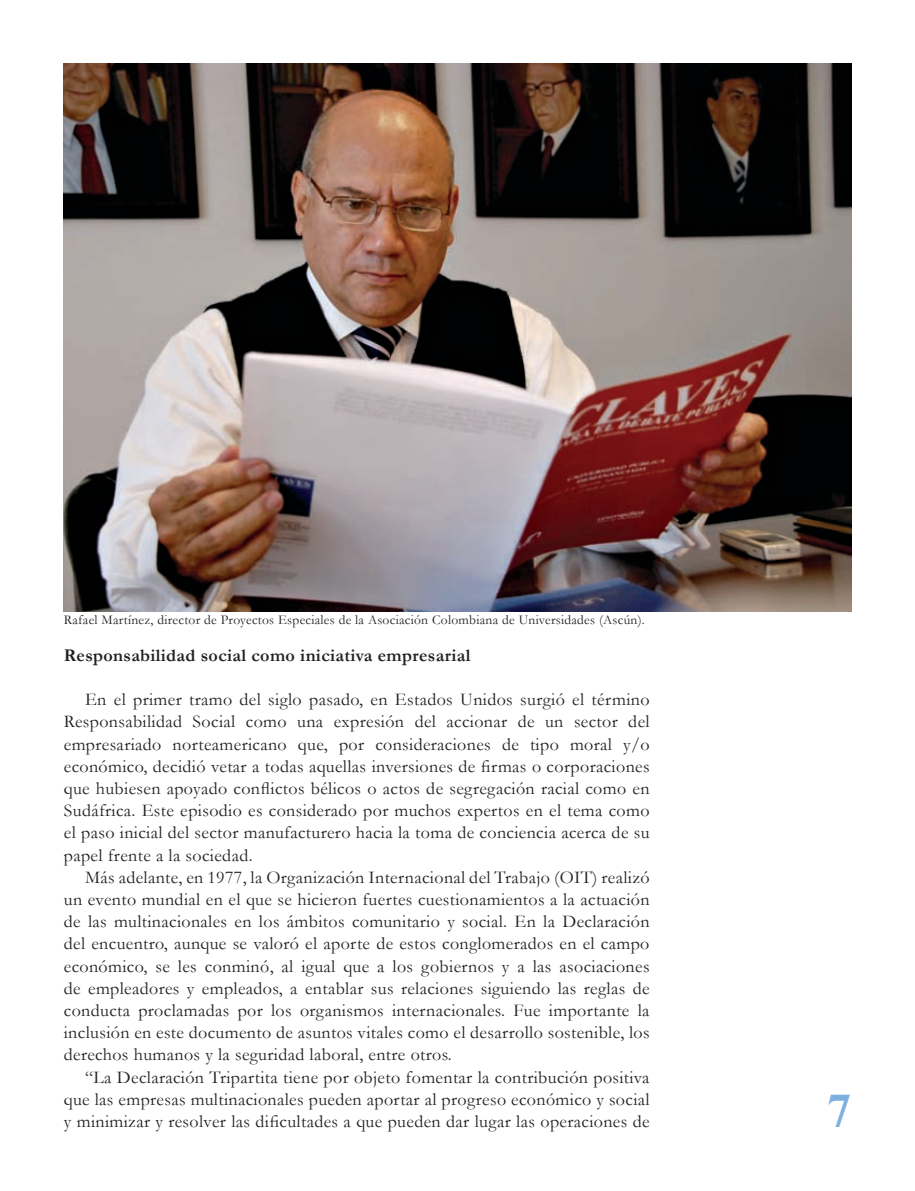
<style>
.page{position:relative;width:915px;height:1191px;background:#fff}
.page>*{position:absolute;margin:0;border:0;box-sizing:border-box;transform-origin:0 0}
.t1{font:700 48px "Times New Roman";color:#7bb0df}
.t2{font:18px/22.2px "Garamond";letter-spacing:.02em;color:#231f20;text-align:justify}
.t3{font:700 18px "Garamond";letter-spacing:.02em;color:#231f20}
.t4{font:13.5px "Garamond";letter-spacing:.02em;color:#231f20}
</style>
<div class="page">
<img style="left:64px;top:64px;width:786px;height:547px">
<p class="t4" style="left:64px;top:611px;width:582px">Rafael Martínez, director de Proyectos Especiales de la Asociación Colombiana de Universidades (Ascún).</p>
<p class="t3" style="left:64px;top:643px;width:408px">Responsabilidad social como iniciativa empresarial</p>
<p class="t2" style="left:64px;top:688px;width:587px;text-indent:21px">En el primer tramo del siglo pasado, en Estados Unidos surgió el término Responsabilidad Social como una expresión del accionar de un sector del empresariado norteamericano que, por consideraciones de tipo moral y/o económico, decidió vetar a todas aquellas inversiones de firmas o corporaciones que hubiesen apoyado conflictos bélicos o actos de segregación racial como en Sudáfrica. Este episodio es considerado por muchos expertos en el tema como el paso inicial del sector manufacturero hacia la toma de conciencia acerca de su papel frente a la sociedad.</p>
<p class="t2" style="left:64px;top:865px;width:587px;text-indent:21px">Más adelante, en 1977, la Organización Internacional del Trabajo (OIT) realizó un evento mundial en el que se hicieron fuertes cuestionamientos a la actuación de las multinacionales en los ámbitos comunitario y social. En la Declaración del encuentro, aunque se valoró el aporte de estos conglomerados en el campo económico, se les conminó, al igual que a los gobiernos y a las asociaciones de empleadores y empleados, a entablar sus relaciones siguiendo las reglas de conducta proclamadas por los organismos internacionales. Fue importante la inclusión en este documento de asuntos vitales como el desarrollo sostenible, los derechos humanos y la seguridad laboral, entre otros.</p>
<p class="t2" style="left:64px;top:1065px;width:587px;text-indent:21px">“La Declaración Tripartita tiene por objeto fomentar la contribución positiva que las empresas multinacionales pueden aportar al progreso económico y social y minimizar y resolver las dificultades a que pueden dar lugar las operaciones de</p>
<h1 class="t1" style="left:826px;top:1078px;width:25px">7</h1>
</div>
